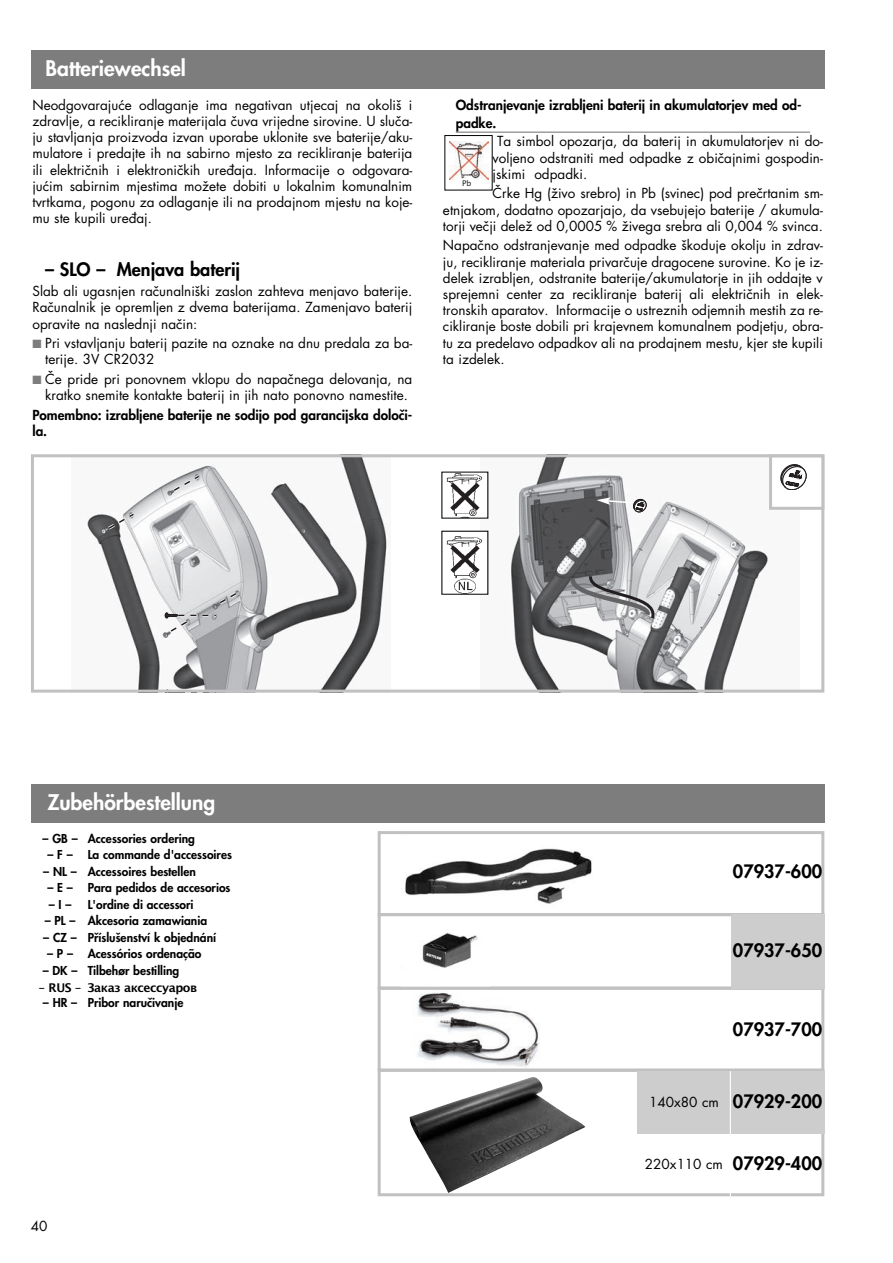
<style>
.page{position:relative;width:893px;height:1263px;background:#fff}
.page>*{position:absolute;margin:0;border:0;box-sizing:border-box;transform-origin:0 0}
.t1{font:800 21px "Futura CE";color:#fff}
.t2{font:800 18px "Futura CE";color:#000}
.t3{font:13.5px/16.2px "Futura CE";color:#000;text-align:justify}
.t4{font:800 13.5px/16.2px "Futura CE";color:#000}
.t5{font:800 12px "Futura CE";color:#000}
.t6{font:700 12px "Lucida Grande";letter-spacing:-.035em;color:#000}
.t7{font:7.8px "Myriad";color:#231f20}
.s1{color:#7d7d7d}
.s2{font-weight:400;font-size:13.5px}
.s3{font-weight:800;font-size:18px}
</style>
<div class="page">
<hr style="left:456px;top:132px;width:354px;height:1px;background:#7d7d7d">
<img style="left:449px;top:142px;width:39px;height:38px">
<div style="left:31px;top:50px;width:793px;height:39px;background:#7d7d7d"></div>
<img style="left:87px;top:458px;width:300px;height:231px">
<svg style="left:105px;top:510px;width:32px;height:22px"></svg>
<svg style="left:170px;top:472px;width:33px;height:22px"></svg>
<svg style="left:216px;top:588px;width:27px;height:19px"></svg>
<svg style="left:165px;top:613px;width:51px;height:22px"></svg>
<img style="left:480px;top:458px;width:288px;height:231px">
<svg style="left:568px;top:573px;width:91px;height:49px;background:#b0b0b2"></svg>
<svg style="left:446px;top:474px;width:40px;height:43px"></svg>
<svg style="left:446px;top:533px;width:40px;height:60px"></svg>
<img style="left:453px;top:579px;width:24px;height:14px">
<div style="left:31px;top:454px;width:793px;height:239px;border:3px solid #c1c1c1"></div>
<svg style="left:780px;top:464px;width:26px;height:26px"></svg>
<div style="left:769px;top:455px;width:55px;height:55px;border:3px solid #c1c1c1"></div>
<svg style="left:596px;top:497px;width:51px;height:16px"></svg>
<div style="left:31px;top:784px;width:793px;height:39px;background:#7d7d7d"></div>
<img style="left:405px;top:848px;width:187px;height:56px">
<div style="left:377px;top:831px;width:447px;height:85px;border:3px solid #c1c1c1"></div>
<img style="left:417px;top:992px;width:123px;height:75px">
<div style="left:377px;top:987px;width:447px;height:85px;border:3px solid #c1c1c1"></div>
<img style="left:409px;top:1077px;width:176px;height:115px">
<div style="left:377px;top:1069px;width:447px;height:127px;border:3px solid #c1c1c1"></div>
<img style="left:422px;top:933px;width:56px;height:35px">
<div style="left:377px;top:913px;width:447px;height:77px;border:3px solid #c1c1c1"></div>
<div style="left:730px;top:914px;width:94px;height:75px;background:#cdcdcd"></div>
<div style="left:637px;top:1072px;width:93px;height:62px;background:#cdcdcd"></div>
<div style="left:730px;top:1072px;width:94px;height:62px;background:#cdcdcd"></div>
<hr style="left:729px;top:1071px;width:2px;height:125px;background:#fff">
<h1 class="t1" style="left:45px;top:58px;width:142px">Batteriewechsel</h1>
<p class="t3" style="left:32px;top:98px;width:381px">Neodgovarajuće odlaganje ima negativan utjecaj na okoliš i zdravlje, a recikliranje materijala čuva vrijedne sirovine. U sluča&shy;ju stavljanja proizvoda izvan uporabe uklonite sve baterije/aku&shy;mulatore i predajte ih na sabirno mjesto za recikliranje baterija ili električnih i elektroničkih uređaja. Informacije o odgovara&shy;jućim sabirnim mjestima možete dobiti u lokalnim komunalnim tvrtkama, pogonu za odlaganje ili na prodajnom mjestu na koje&shy;mu ste kupili uređaj.</p>
<h2 class="t2" style="left:45px;top:260px;width:196px">– SLO – Menjava baterij</h2>
<p class="t3" style="left:32px;top:284px;width:381px">Slab ali ugasnjen računalniški zaslon zahteva menjavo baterije.<br>Računalnik je opremljen z dvema baterijama. Zamenjavo baterij opravite na naslednji način:</p>
<p class="t3" style="left:45px;top:336px;width:368px;text-indent:-13px"><span class="s1">■</span> Pri vstavljanju baterij pazite na oznake na dnu predala za ba&shy;terije. 3V CR2032</p>
<p class="t3" style="left:45px;top:372px;width:368px;text-indent:-13px"><span class="s1">■</span> Če pride pri ponovnem vklopu do napačnega delovanja, na kratko snemite kontakte baterij in jih nato ponovno namestite.</p>
<p class="t4" style="left:32px;top:408px;width:381px">Pomembno: izrabljene baterije ne sodijo pod garancijska določi&shy;la.</p>
<p class="t4" style="left:456px;top:97px;width:347px;line-height:18px">Odstranjevanje izrabljeni baterij in akumulatorjev med od&shy;padke.</p>
<p class="t3" style="left:492px;top:134px;width:332px;text-indent:5px">Ta simbol opozarja, da baterij in akumulatorjev ni do&shy;voljeno odstraniti med odpadke z običajnimi gospodin&shy;jskimi odpadki.</p>
<p class="t3" style="left:443px;top:186px;width:381px;text-indent:50px">Črke Hg (živo srebro) in Pb (svinec) pod prečrtanim sm&shy;etnjakom, dodatno opozarjajo, da vsebujejo baterije / akumula&shy;torji večji delež od 0,0005 % živega srebra ali 0,004 % svinca.</p>
<p class="t3" style="left:443px;top:238px;width:381px">Napačno odstranjevanje med odpadke škoduje okolju in zdrav&shy;ju, recikliranje materiala privarčuje dragocene surovine. Ko je iz&shy;delek izrabljen, odstranite baterije/akumulatorje in jih oddajte v sprejemni center za recikliranje baterij ali električnih in elek&shy;tronskih aparatov. Informacije o ustreznih odjemnih mestih za re&shy;cikliranje boste dobili pri krajevnem komunalnem podjetju, obra&shy;tu za predelavo odpadkov ali na prodajnem mestu, kjer ste kupili ta izdelek.</p>
<p class="t7" style="left:462px;top:181px;width:11px">Pb</p>
<h1 class="t1" style="left:47px;top:792px;width:169px">Zubehörbestellung</h1>
<p class="t5" style="left:43px;top:833px;width:154px">– GB – Accessories ordering</p>
<p class="t5" style="left:47px;top:849px;width:27px">– F –</p>
<p class="t5" style="left:88px;top:849px;width:146px">La commande d'accessoires</p>
<p class="t5" style="left:43px;top:866px;width:154px">– NL – Accessoires bestellen</p>
<p class="t5" style="left:47px;top:882px;width:185px">– E – Para pedidos de accesorios</p>
<p class="t5" style="left:49px;top:899px;width:24px">– I –</p>
<p class="t5" style="left:88px;top:899px;width:107px">L'ordine di accessori</p>
<p class="t5" style="left:45px;top:915px;width:164px">– PL – Akcesoria zamawiania</p>
<p class="t5" style="left:43px;top:932px;width:174px">– CZ – Příslušenství k objednání</p>
<p class="t5" style="left:47px;top:948px;width:156px">– P – Acessórios ordenação</p>
<p class="t5" style="left:43px;top:965px;width:138px">– DK – Tilbehør bestilling</p>
<p class="t6" style="left:39px;top:981px;width:160px">– RUS – Заказ аксессуаров</p>
<p class="t5" style="left:43px;top:997px;width:142px">– HR – Pribor naručivanje</p>
<p class="t3" style="left:31px;top:1219px;width:18px">40</p>
<h2 class="t2" style="left:733px;top:863px;width:91px">07937-600</h2>
<h2 class="t2" style="left:733px;top:941px;width:91px">07937-650</h2>
<h2 class="t2" style="left:733px;top:1020px;width:91px">07937-700</h2>
<h2 class="t2" style="left:649px;top:1093px;width:174px"><span class="s2">140x80 cm</span> 07929-200</h2>
<p class="t3" style="left:645px;top:1157px;width:179px">220x110 cm <span class="s3">07929-400</span></p>
</div>
